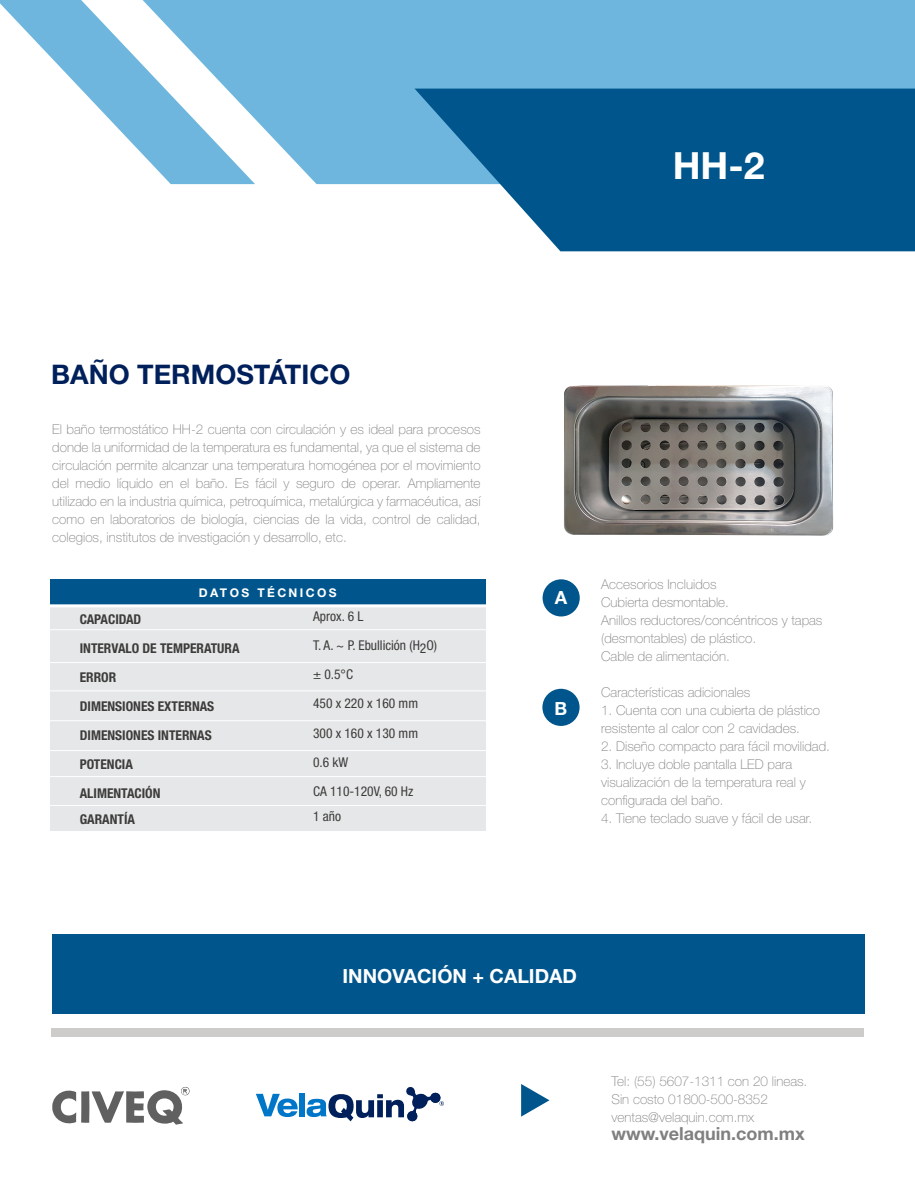
<style>
.page{position:relative;width:915px;height:1191px;background:#fff}
.page>*{position:absolute;margin:0;border:0;box-sizing:border-box;transform-origin:0 0}
.t1{font:700 37.5px "Helvetica Neue LT Std";color:#fff}
.t2{font:700 27px "Helvetica Neue LT Std";color:#00205b}
.t3{font:700 19.5px "Helvetica Neue LT Std";color:#fff}
.t4{font:700 18.15px "Helvetica Neue LT Std";color:#fff}
.t5{font:700 18px "Helvetica Neue LT Std";color:#808080}
.t6{font:100 13.5px/18px "Helvetica Neue";color:#808080}
.t7{font:700 condensed 13.5px/29.1px "Helvetica Neue LT Std";color:#3c3c3b}
.t8{font:condensed 13.5px/29.1px "Helvetica Neue LT Std";color:#3c3c3b}
.t9{font:700 12px "Helvetica Neue LT Std";letter-spacing:.2em;color:#fff}
</style>
<div class="page">
<div style="left:51px;top:579px;width:435px;height:251px;background:#e6e7e8"></div>
<div style="left:51px;top:579px;width:435px;height:27px;background:#00568c"></div>
<hr style="left:49px;top:629px;width:438px;height:1px;background:#fff">
<hr style="left:49px;top:662px;width:438px;height:1px;background:#fff">
<hr style="left:49px;top:690px;width:438px;height:1px;background:#fff">
<hr style="left:49px;top:720px;width:438px;height:1px;background:#fff">
<hr style="left:49px;top:750px;width:438px;height:1px;background:#fff">
<hr style="left:49px;top:776px;width:438px;height:1px;background:#fff">
<hr style="left:49px;top:805px;width:438px;height:1px;background:#fff">
<hr style="left:49px;top:604px;width:438px;height:3px;background:#fff">
<div style="left:255px;top:0;width:659px;height:184px;background:#6eb6de"></div>
<svg style="left:0;top:0;width:255px;height:184px"></svg>
<div style="left:52px;top:1028px;width:811px;height:9px;background:#cdcccb"></div>
<div style="left:52px;top:934px;width:811px;height:80px;background:#00568c"></div>
<svg style="left:256px;top:1093px;width:41px;height:24px"></svg>
<div style="left:299px;top:1093px;width:6px;height:23px;background:#0076c8"></div>
<svg style="left:306px;top:1087px;width:138px;height:35px"></svg>
<svg style="left:414px;top:89px;width:500px;height:162px;background:#216d9d"></svg>
<div style="left:542px;top:579px;width:37px;height:37px;background:#00568c;border-radius:50%"></div>
<div style="left:542px;top:689px;width:37px;height:37px;background:#00568c;border-radius:50%"></div>
<svg style="left:521px;top:1084px;width:28px;height:32px"></svg>
<svg style="left:52px;top:1086px;width:137px;height:39px"></svg>
<img style="left:564px;top:385px;width:270px;height:151px">
<h1 class="t1" style="left:672px;top:143px;width:93px">HH-2</h1>
<h2 class="t2" style="left:51px;top:358px;width:301px">BAÑO TERMOSTÁTICO</h2>
<p class="t6" style="left:52px;top:420px;width:429px;text-align:justify">El baño termostático HH-2 cuenta con circulación y es ideal para procesos donde la uniformidad de la temperatura es fundamental, ya que el sistema de circulación permite alcanzar una temperatura homogénea por el movimiento del medio líquido en el baño. Es fácil y seguro de operar. Ampliamente utilizado en la industria química, petroquímica, metalúrgica y farmacéutica, así como en laboratorios de biología, ciencias de la vida, control de calidad, colegios, institutos de investigación y desarrollo, etc.</p>
<p class="t9" style="left:199px;top:585px;width:139px">DATOS TÉCNICOS</p>
<p class="t7" style="left:80px;top:604px;width:161px">CAPACIDAD<br>INTERVALO DE TEMPERATURA<br>ERROR<br>DIMENSIONES EXTERNAS<br>DIMENSIONES INTERNAS<br>POTENCIA<br>ALIMENTACIÓN</p>
<p class="t7" style="left:80px;top:804px;width:57px">GARANTÍA</p>
<p class="t8" style="left:313px;top:602px;width:126px">Aprox. 6 L<br>T. A. ~ P. Ebullición (H2O) ± 0.5°C<br>450 x 220 x 160 mm<br>300 x 160 x 130 mm<br>0.6 kW<br>CA 110-120V, 60 Hz</p>
<p class="t8" style="left:313px;top:801px;width:29px">1 año</p>
<h3 class="t4" style="left:554px;top:586px;width:14px">A</h3>
<h3 class="t4" style="left:554px;top:697px;width:14px">B</h3>
<p class="t6" style="left:601px;top:575px;width:223px">Accesorios Incluidos<br>Cubierta desmontable.<br>Anillos reductores/concéntricos y tapas (desmontables) de plástico.<br>Cable de alimentación.</p>
<p class="t6" style="left:601px;top:683px;width:151px">Características adicionales</p>
<p class="t6" style="left:601px;top:701px;width:220px">1. Cuenta con una cubierta de plástico resistente al calor con 2 cavidades.</p>
<p class="t6" style="left:601px;top:737px;width:230px">2. Diseño compacto para fácil movilidad.</p>
<p class="t6" style="left:601px;top:755px;width:206px">3. Incluye doble pantalla LED para visualización de la temperatura real y configurada del baño.</p>
<p class="t6" style="left:601px;top:809px;width:212px">4. Tiene teclado suave y fácil de usar.</p>
<h3 class="t3" style="left:342px;top:964px;width:236px">INNOVACIÓN + CALIDAD</h3>
<p class="t6" style="left:611px;top:1071px;width:197px">Tel: (55) 5607-1311 con 20 lineas.<br>Sin costo 01800-500-8352 ventas@velaquin.com.mx</p>
<h3 class="t5" style="left:611px;top:1122px;width:195px">www.velaquin.com.mx</h3>
</div>
